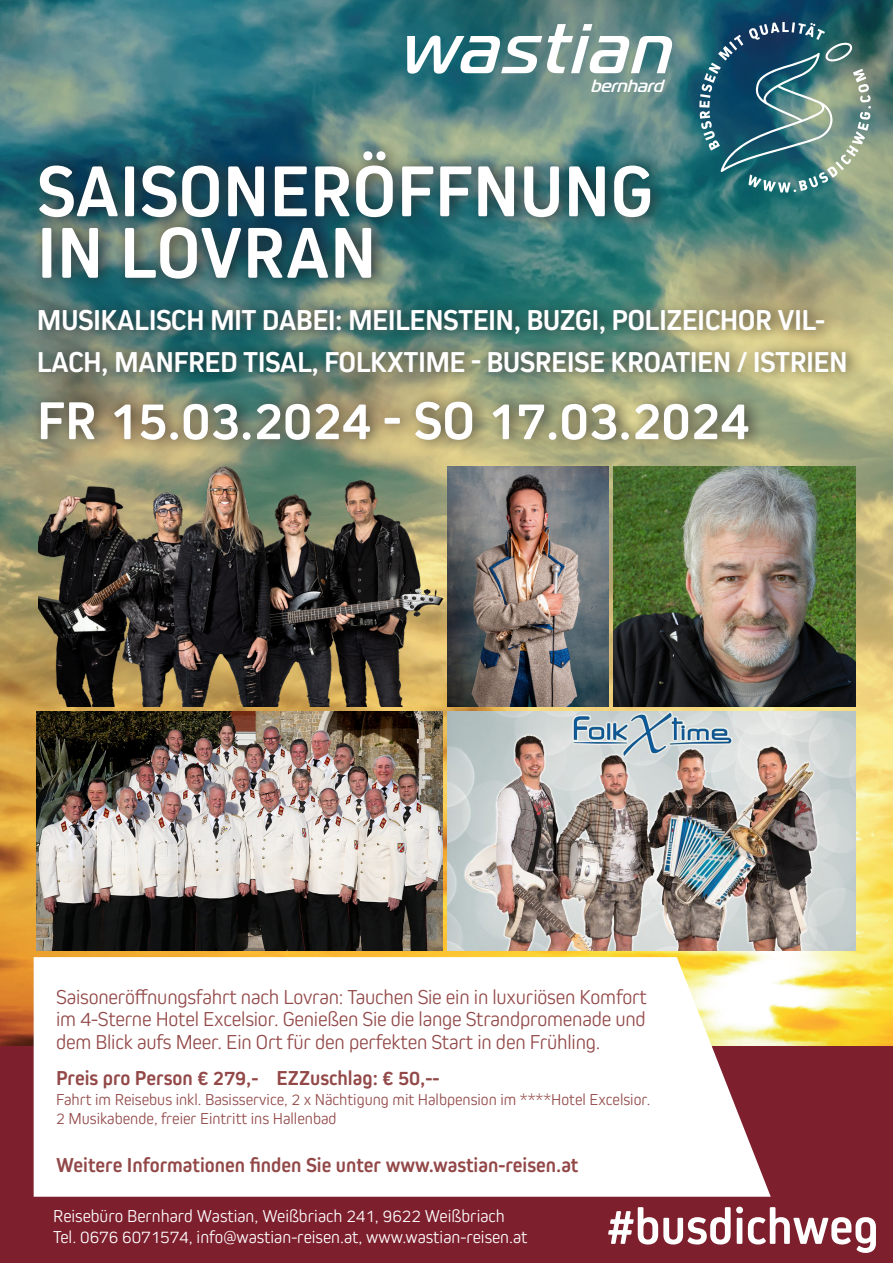
<style>
.page{position:relative;width:893px;height:1263px;background:#fff}
.page>*{position:absolute;margin:0;border:0;box-sizing:border-box;transform-origin:0 0}
.t1{font:700 75px "Kiro";color:#fff}
.t2{font:italic 700 70.2px "Magistral C";color:#fff}
.t3{font:700 55.5px "Kiro";color:#fff}
.t4{font:700 52.5px "Kiro";color:#fff}
.t5{font:700 30px/41.4px "Kiro";letter-spacing:-.02em;color:#fff}
.t6{font:300 21px "Kiro";letter-spacing:-.01em;color:#934848}
.t7{font:700 21px "Kiro";color:#934848}
.t8{font:300 18px "Kiro";color:#fff}
.t9{font:italic 700 17.7px "Magistral C";color:#fff}
.t10{font:300 16.5px "Kiro";color:#934848}
</style>
<div class="page">
<img style="left:0;top:0;width:893px;height:1047px">
<div style="left:0;top:1047px;width:893px;height:216px;background:#7e1f2e"></div>
<div style="left:34px;top:957px;width:737px;height:240px;background:#fff"></div>
<div style="left:29px;top:138px;width:835px;height:315px;background:#231f20;opacity:.8"></div>
<svg style="left:699px;top:22px;width:172px;height:170px;background:#497880"></svg>
<img style="left:38px;top:467px;width:570px;height:239px">
<img style="left:613px;top:467px;width:243px;height:239px">
<img style="left:37px;top:711px;width:405px;height:240px">
<img style="left:448px;top:711px;width:408px;height:240px">
<p class="t2" style="left:399px;top:7px;width:292px">wastian</p>
<p class="t9" style="left:590px;top:75px;width:79px">bernhard</p>
<p class="t1" style="left:37px;top:148px;width:618px">SAISONERÖFFNUNG</p>
<p class="t1" style="left:37px;top:209px;width:341px">IN LOVRAN</p>
<p class="t5" style="left:37px;top:299px;width:812px">MUSIKALISCH MIT DABEI: MEILENSTEIN, BUZGI, POLIZEICHOR VIL-<br>LACH, MANFRED TISAL, FOLKXTIME - BUSREISE KROATIEN / ISTRIEN</p>
<p class="t3" style="left:37px;top:388px;width:714px">FR 15.03.2024 - SO 17.03.2024</p>
<p class="t6" style="left:56px;top:985px;width:592px">Saisoneröffnungsfahrt nach Lovran: Tauchen Sie ein in luxuriösen Komfort</p>
<p class="t6" style="left:56px;top:1007px;width:591px">im 4-Sterne Hotel Excelsior. Genießen Sie die lange Strandpromenade und</p>
<p class="t6" style="left:56px;top:1030px;width:546px">dem Blick aufs Meer. Ein Ort für den perfekten Start in den Frühling.</p>
<p class="t7" style="left:56px;top:1065px;width:385px">Preis pro Person € 279,- EZZuschlag: € 50,--</p>
<p class="t10" style="left:56px;top:1089px;width:596px">Fahrt im Reisebus inkl. Basisservice, 2 x Nächtigung mit Halbpension im ****Hotel Excelsior.</p>
<p class="t10" style="left:56px;top:1109px;width:282px">2 Musikabende, freier Eintritt ins Hallenbad</p>
<p class="t7" style="left:56px;top:1153px;width:524px">Weitere Informationen finden Sie unter www.wastian-reisen.at</p>
<p class="t8" style="left:53px;top:1205px;width:453px">Reisebüro Bernhard Wastian, Weißbriach 241, 9622 Weißbriach</p>
<p class="t8" style="left:53px;top:1227px;width:476px">Tel. 0676 6071574, info@wastian-reisen.at, www.wastian-reisen.at</p>
<p class="t4" style="left:607px;top:1196px;width:273px">#busdichweg</p>
</div>
